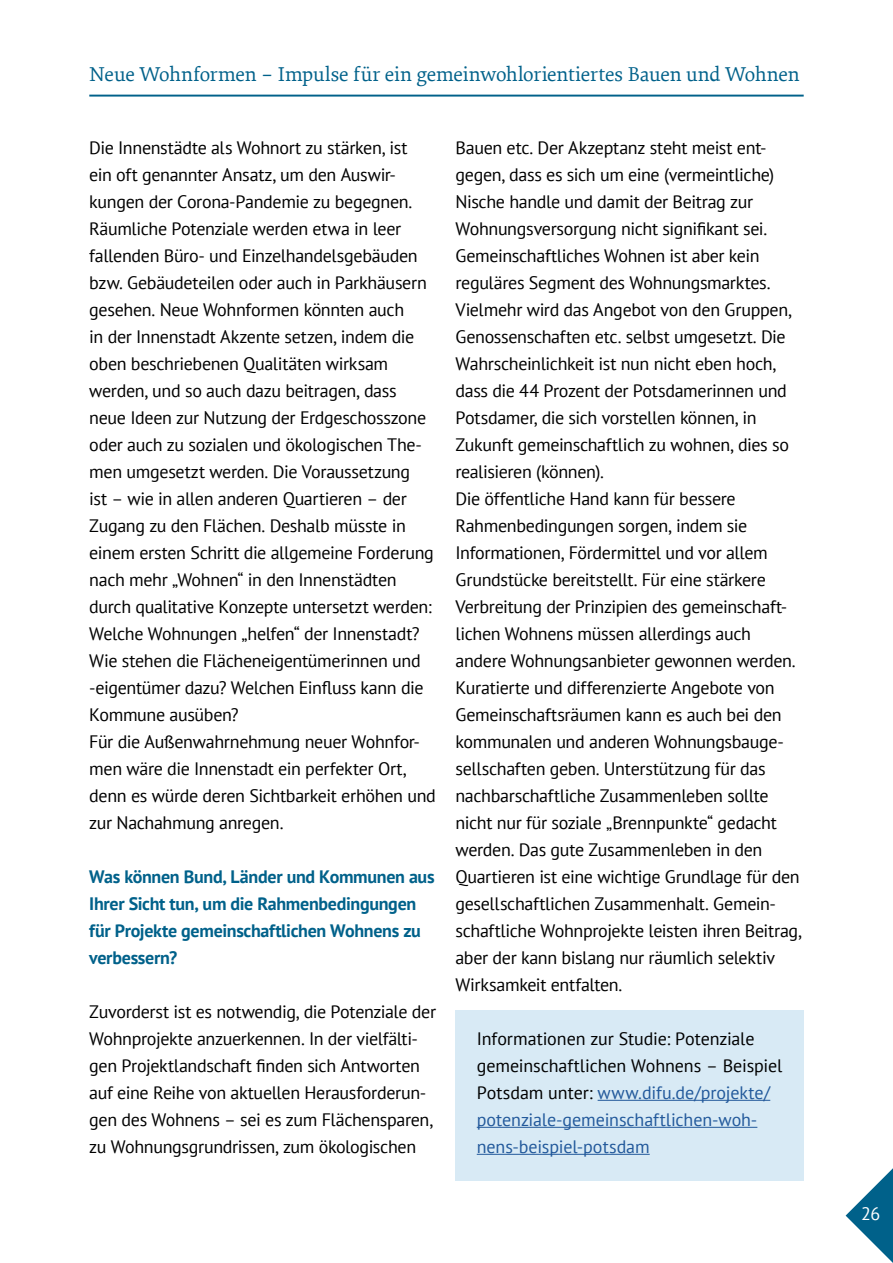
<style>
.page{position:relative;width:893px;height:1263px;background:#fff}
.page>*{position:absolute;margin:0;border:0;box-sizing:border-box;transform-origin:0 0}
.t1{font:21px "Elena Basic";letter-spacing:-.01em;color:#00618a}
.FORUM_barrierefrei_P_p{font:18px/27px "PT Sans";letter-spacing:-.02em;color:#000}
.t2{font:700 18px/27px "PT Sans";letter-spacing:-.015em;color:#00618a}
.t3{font:18px "PT Sans";color:#fff}
.s1{color:#22599b}
</style>
<div class="page">
<svg style="left:846px;top:1168px;width:47px;height:95px"></svg>
<hr style="left:89px;top:95px;width:715px;height:2px;background:#00618a">
<div style="left:455px;top:1010px;width:349px;height:170px;background:#d8eaf5"></div>
<hr style="left:598px;top:1100px;width:172px;height:1px;background:#22599b">
<hr style="left:477px;top:1127px;width:280px;height:1px;background:#22599b">
<hr style="left:477px;top:1154px;width:173px;height:1px;background:#22599b">
<p class="t1" style="left:89px;top:60px;width:712px">Neue Wohnformen – Impulse für ein gemeinwohlorientiertes Bauen und Wohnen</p>
<p class="FORUM_barrierefrei_P_p" style="left:89px;top:134px;width:346px">Die Innenstädte als Wohnort zu stärken, ist ein oft genannter Ansatz, um den Auswir&shy;kungen der Corona-Pandemie zu begegnen.<br>Räumliche Potenziale werden etwa in leer fallenden Büro- und Einzelhandelsgebäuden bzw. Gebäudeteilen oder auch in Parkhäusern gesehen. Neue Wohnformen könnten auch<br>in der Innenstadt Akzente setzen, indem die oben beschriebenen Qualitäten wirksam werden, und so auch dazu beitragen, dass neue Ideen zur Nutzung der Erdgeschosszone oder auch zu sozialen und ökologischen The&shy;men umgesetzt werden. Die Voraussetzung<br>ist – wie in allen anderen Quartieren – der Zugang zu den Flächen. Deshalb müsste in einem ersten Schritt die allgemeine Forderung nach mehr „Wohnen“ in den Innenstädten durch qualitative Konzepte untersetzt werden:<br>Welche Wohnungen „helfen“ der Innenstadt?<br>Wie stehen die Flächeneigentümerinnen und -eigentümer dazu? Welchen Einfluss kann die Kommune ausüben?</p>
<p class="FORUM_barrierefrei_P_p" style="left:89px;top:728px;width:348px">Für die Außenwahrnehmung neuer Wohnfor&shy;men wäre die Innenstadt ein perfekter Ort, denn es würde deren Sichtbarkeit erhöhen und zur Nachahmung anregen.</p>
<p class="t2" style="left:89px;top:863px;width:347px">Was können Bund, Länder und Kommunen aus Ihrer Sicht tun, um die Rahmenbedingungen für Projekte gemeinschaftlichen Wohnens zu verbessern?</p>
<p class="FORUM_barrierefrei_P_p" style="left:89px;top:998px;width:348px">Zuvorderst ist es notwendig, die Potenziale der Wohnprojekte anzuerkennen. In der vielfälti&shy;gen Projektlandschaft finden sich Antworten auf eine Reihe von aktuellen Herausforderun&shy;gen des Wohnens – sei es zum Flächensparen, zu Wohnungsgrundrissen, zum ökologischen</p>
<p class="FORUM_barrierefrei_P_p" style="left:455px;top:134px;width:338px">Bauen etc. Der Akzeptanz steht meist ent&shy;gegen, dass es sich um eine (vermeintliche)<br>Nische handle und damit der Beitrag zur Wohnungsversorgung nicht signifikant sei.<br>Gemeinschaftliches Wohnen ist aber kein reguläres Segment des Wohnungsmarktes.<br>Vielmehr wird das Angebot von den Gruppen, Genossenschaften etc. selbst umgesetzt. Die Wahrscheinlichkeit ist nun nicht eben hoch, dass die 44 Prozent der Potsdamerinnen und Potsdamer, die sich vorstellen können, in Zukunft gemeinschaftlich zu wohnen, dies so realisieren (können).</p>
<p class="FORUM_barrierefrei_P_p" style="left:455px;top:485px;width:348px">Die öffentliche Hand kann für bessere Rahmenbedingungen sorgen, indem sie Informationen, Fördermittel und vor allem Grundstücke bereitstellt. Für eine stärkere Verbreitung der Prinzipien des gemeinschaft&shy;lichen Wohnens müssen allerdings auch andere Wohnungsanbieter gewonnen werden.<br>Kuratierte und differenzierte Angebote von Gemeinschaftsräumen kann es auch bei den kommunalen und anderen Wohnungsbauge&shy;sellschaften geben. Unterstützung für das nachbarschaftliche Zusammenleben sollte nicht nur für soziale „Brennpunkte“ gedacht werden. Das gute Zusammenleben in den Quartieren ist eine wichtige Grundlage für den gesellschaftlichen Zusammenhalt. Gemein&shy;schaftliche Wohnprojekte leisten ihren Beitrag, aber der kann bislang nur räumlich selektiv Wirksamkeit entfalten.</p>
<p class="FORUM_barrierefrei_P_p" style="left:477px;top:1025px;width:307px">Informationen zur Studie: Potenziale gemeinschaftlichen Wohnens – Beispiel Potsdam unter: <span class="s1">www.difu.de/projekte/ potenziale-gemeinschaftlichen-woh&shy;nens-beispiel-potsdam</span></p>
<p class="t3" style="left:861px;top:1202px;width:21px">26</p>
</div>
